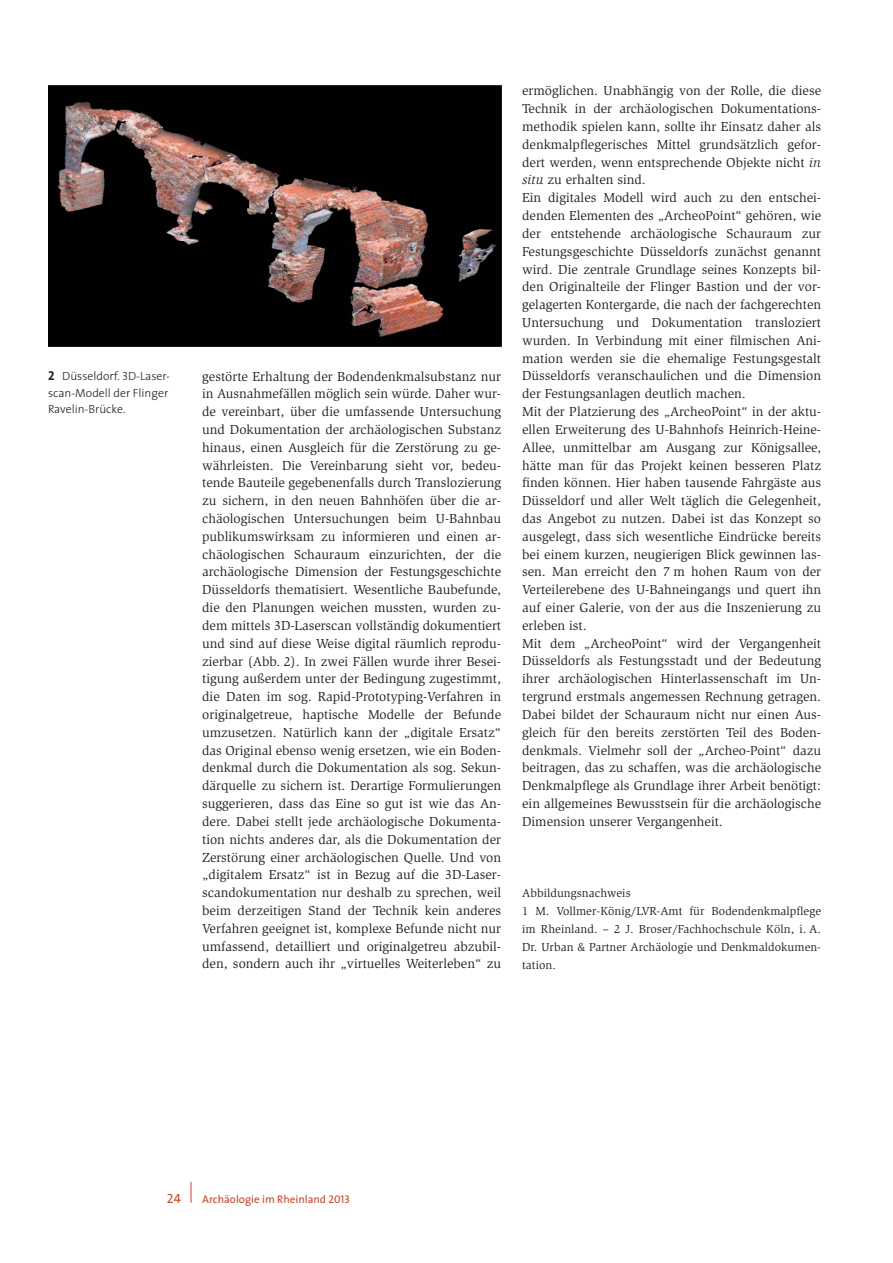
<style>
.page{position:relative;width:893px;height:1263px;background:#fff}
.page>*{position:absolute;margin:0;border:0;box-sizing:border-box;transform-origin:0 0}
.t1{font:13.35px/17.9px "Slimbach";color:#231f20;text-align:justify}
.t2{font:13.35px "The Sans Caps";color:#c34727}
.t3{font:11.85px/17.9px "Slimbach";letter-spacing:.005em;color:#231f20}
.t4{font:300 11.85px/16.4px "The Sans";color:#231f20}
.t5{font:11.1px "The Sans";color:#c34727}
.s1{font-family:"The Sans Bold Caps";font-weight:400;font-size:12.9px}
.s2{font-family:"The Sans Light Caps";font-weight:400}
.s3{font-style:italic}
.s4{font-family:"The Sans Caps"}
</style>
<div class="page">
<svg style="left:191px;top:1182px;width:1px;height:21px"></svg>
<img style="left:48px;top:86px;width:453px;height:260px">
<p class="t4" style="left:48px;top:369px;width:124px"><span class="s1">2</span> Düsseldorf. <span class="s2">3</span>D-Laser&shy;scan-Modell der Flinger<br>Ravelin-Brücke.</p>
<p class="t1" style="left:202px;top:368px;width:300px">gestörte Erhaltung der Bodendenkmalsubstanz nur in Ausnahmefällen möglich sein würde. Daher wur&shy;de vereinbart, über die umfassende Untersuchung und Dokumentation der archäologischen Substanz hinaus, einen Ausgleich für die Zerstörung zu ge&shy;währleisten. Die Vereinbarung sieht vor, bedeu&shy;tende Bauteile gegebenenfalls durch Translozierung zu sichern, in den neuen Bahnhöfen über die ar&shy;chäologischen Untersuchungen beim U-Bahnbau publikumswirksam zu informieren und einen ar&shy;chäologischen Schauraum einzurichten, der die archäologische Dimension der Festungsgeschichte Düsseldorfs thematisiert. Wesentliche Baubefunde, die den Planungen weichen mussten, wurden zu&shy;dem mittels 3D-Laserscan vollständig dokumentiert und sind auf diese Weise digital räumlich reprodu&shy;zierbar (Abb. 2). In zwei Fällen wurde ihrer Besei&shy;tigung außerdem unter der Bedingung zugestimmt, die Daten im sog. Rapid-Prototyping-Verfahren in originalgetreue, haptische Modelle der Befunde umzusetzen. Natürlich kann der „digitale Ersatz“ das Original ebenso wenig ersetzen, wie ein Boden&shy;denkmal durch die Dokumentation als sog. Sekun&shy;därquelle zu sichern ist. Derartige Formulierungen suggerieren, dass das Eine so gut ist wie das An&shy;dere. Dabei stellt jede archäologische Dokumenta&shy;tion nichts anderes dar, als die Dokumentation der Zerstörung einer archäologischen Quelle. Und von „digitalem Ersatz“ ist in Bezug auf die 3D-Laser&shy;scandokumentation nur deshalb zu sprechen, weil beim derzeitigen Stand der Technik kein anderes Verfahren geeignet ist, komplexe Befunde nicht nur umfassend, detailliert und originalgetreu abzubil&shy;den, sondern auch ihr „virtuelles Weiterleben“ zu</p>
<p class="t1" style="left:522px;top:83px;width:300px;text-align:left">ermöglichen. Unabhängig von der Rolle, die diese Technik in der archäologischen Dokumentations&shy;methodik spielen kann, sollte ihr Einsatz daher als denkmalpflegerisches Mittel grundsätzlich gefor&shy;dert werden, wenn entsprechende Objekte nicht <span class="s3">in situ</span> zu erhalten sind.<br>Ein digitales Modell wird auch zu den entschei&shy;denden Elementen des „ArcheoPoint“ gehören, wie der entstehende archäologische Schauraum zur Festungsgeschichte Düsseldorfs zunächst genannt wird. Die zentrale Grundlage seines Konzepts bil&shy;den Originalteile der Flinger Bastion und der vor&shy;gelagerten Kontergarde, die nach der fachgerechten Untersuchung und Dokumentation transloziert wurden. In Verbindung mit einer filmischen Ani&shy;mation werden sie die ehemalige Festungsgestalt Düsseldorfs veranschaulichen und die Dimension der Festungsanlagen deutlich machen.<br>Mit der Platzierung des „ArcheoPoint“ in der aktu&shy;ellen Erweiterung des U-Bahnhofs Heinrich-Heine-Allee, unmittelbar am Ausgang zur Königsallee, hätte man für das Projekt keinen besseren Platz finden können. Hier haben tausende Fahrgäste aus Düsseldorf und aller Welt täglich die Gelegenheit, das Angebot zu nutzen. Dabei ist das Konzept so ausgelegt, dass sich wesentliche Eindrücke bereits bei einem kurzen, neugierigen Blick gewinnen las&shy;sen. Man erreicht den 7 m hohen Raum von der Verteilerebene des U-Bahneingangs und quert ihn auf einer Galerie, von der aus die Inszenierung zu erleben ist.<br>Mit dem „ArcheoPoint“ wird der Vergangenheit Düsseldorfs als Festungsstadt und der Bedeutung ihrer archäologischen Hinterlassenschaft im Un&shy;tergrund erstmals angemessen Rechnung getragen.<br>Dabei bildet der Schauraum nicht nur einen Aus&shy;gleich für den bereits zerstörten Teil des Boden&shy;denkmals. Vielmehr soll der „Archeo-Point“ dazu beitragen, das zu schaffen, was die archäologische Denkmalpflege als Grundlage ihrer Arbeit benötigt: ein allgemeines Bewusstsein für die archäologische Dimension unserer Vergangenheit.</p>
<p class="t3" style="left:522px;top:885px;width:300px">Abbildungsnachweis<br>1 M. Vollmer-König/LVR-Amt für Bodendenkmalpflege im Rheinland. – 2 J. Broser/Fachhochschule Köln, i. A.<br>Dr. Urban &amp; Partner Archäologie und Denkmaldokumen&shy;tation.</p>
<p class="t2" style="left:167px;top:1194px;width:15px">24</p>
<p class="t5" style="left:202px;top:1195px;width:149px">Archäologie im Rheinland <span class="s4">2013</span></p>
</div>
